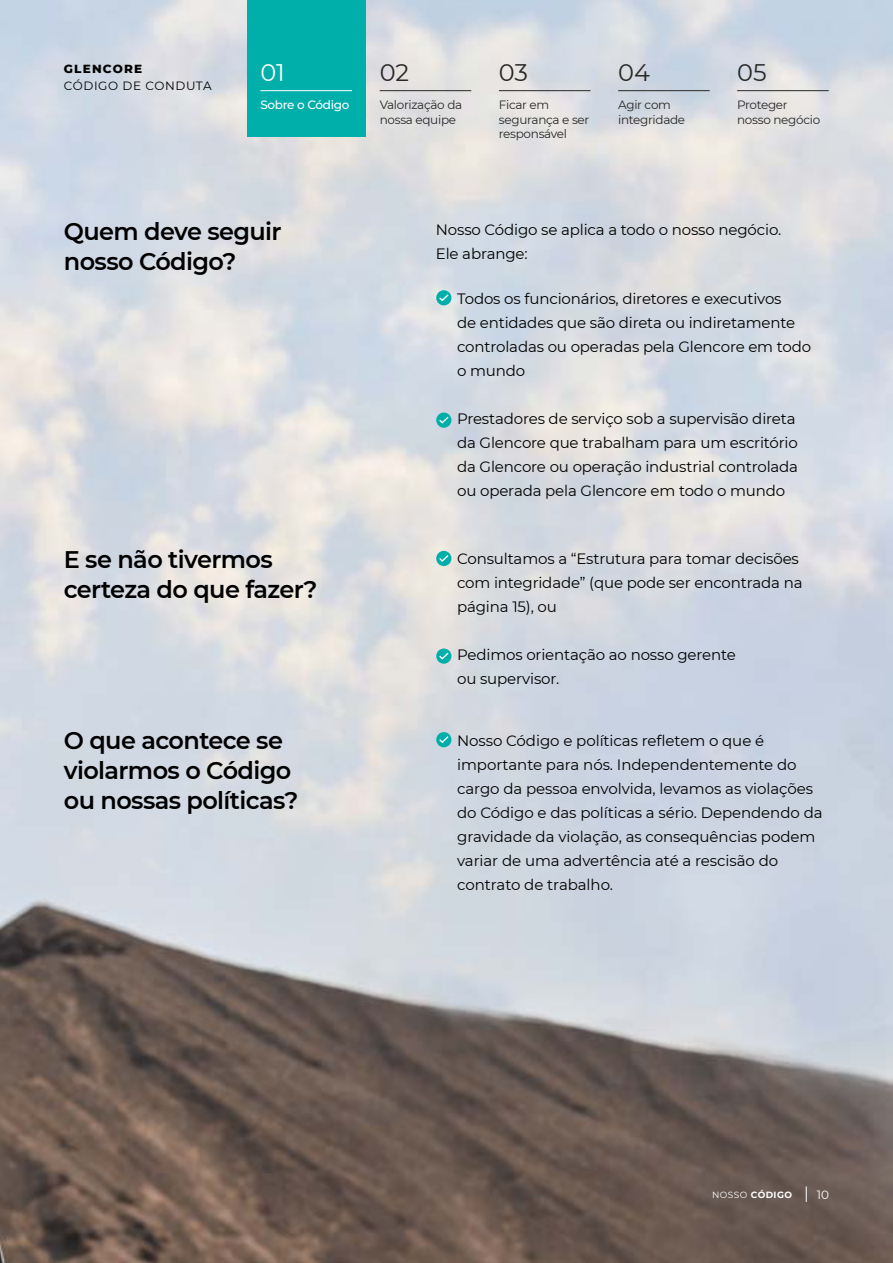
<style>
.page{position:relative;width:893px;height:1263px;background:#fff}
.page>*{position:absolute;margin:0;border:0;box-sizing:border-box;transform-origin:0 0}
.t1{font:600 24px/30px "Montserrat";letter-spacing:-.025em;color:#000}
.t2{font:24px "Montserrat";color:#282827}
.t3{font:24px "Montserrat";color:#fff}
.t4{font:15px/24px "Montserrat";letter-spacing:-.01em;color:#000}
.t5{font:12px/14.4px "Montserrat";letter-spacing:-.025em;color:#282827}
.t6{font:12px "Montserrat";letter-spacing:.05em;color:#000}
.t7{font:500 12px "Montserrat";letter-spacing:-.025em;color:#fff}
.t8{font:800 12px "Montserrat";letter-spacing:.1em;color:#000}
.t9{font:12px "Montserrat";color:#fff}
.t10{font:700 9px "Montserrat";letter-spacing:.05em;color:#fff}
.s1{font-weight:400}
</style>
<div class="page">
<img style="left:0;top:0;width:893px;height:1263px">
<div style="left:436px;top:551px;width:15px;height:15px;background:#00afaa;border-radius:50%"></div>
<svg style="left:438px;top:553px;width:12px;height:9px"></svg>
<svg style="left:436px;top:290px;width:15px;height:15px"></svg>
<svg style="left:438px;top:293px;width:12px;height:9px"></svg>
<svg style="left:436px;top:412px;width:15px;height:16px"></svg>
<svg style="left:438px;top:415px;width:12px;height:10px"></svg>
<svg style="left:436px;top:732px;width:15px;height:15px"></svg>
<svg style="left:438px;top:735px;width:12px;height:9px"></svg>
<svg style="left:436px;top:648px;width:15px;height:16px"></svg>
<svg style="left:438px;top:651px;width:12px;height:9px"></svg>
<hr style="left:737px;top:90px;width:92px;height:1px;background:#282827">
<hr style="left:618px;top:90px;width:92px;height:1px;background:#282827">
<hr style="left:499px;top:90px;width:91px;height:1px;background:#282827">
<hr style="left:380px;top:90px;width:91px;height:1px;background:#282827">
<div style="left:247px;top:0;width:119px;height:136px;background:#00afaa"></div>
<hr style="left:260px;top:90px;width:92px;height:1px;background:#fff">
<svg style="left:806px;top:1186px;width:1px;height:16px"></svg>
<p class="t8" style="left:64px;top:60px;width:80px">GLENCORE</p>
<p class="t6" style="left:64px;top:77px;width:149px">CÓDIGO DE CONDUTA</p>
<h1 class="t3" style="left:260px;top:56px;width:26px">01</h1>
<p class="t7" style="left:260px;top:97px;width:91px">Sobre o Código</p>
<h1 class="t2" style="left:380px;top:56px;width:31px">02</h1>
<p class="t5" style="left:380px;top:98px;width:84px">Valorização da nossa equipe</p>
<h1 class="t2" style="left:499px;top:56px;width:31px">03</h1>
<p class="t5" style="left:499px;top:98px;width:92px">Ficar em segurança e ser responsável</p>
<h1 class="t2" style="left:618px;top:56px;width:33px">04</h1>
<p class="t5" style="left:618px;top:98px;width:69px">Agir com integridade</p>
<h1 class="t2" style="left:737px;top:56px;width:31px">05</h1>
<p class="t5" style="left:737px;top:98px;width:85px">Proteger nosso negócio</p>
<h1 class="t1" style="left:64px;top:216px;width:219px">Quem deve seguir nosso Código?</h1>
<p class="t4" style="left:436px;top:217px;width:347px">Nosso Código se aplica a todo o nosso negócio.<br>Ele abrange:</p>
<p class="t4" style="left:457px;top:286px;width:356px">Todos os funcionários, diretores e executivos<br>de entidades que são direta ou indiretamente controladas ou operadas pela Glencore em todo o mundo</p>
<p class="t4" style="left:457px;top:406px;width:343px">Prestadores de serviço sob a supervisão direta da Glencore que trabalham para um escritório da Glencore ou operação industrial controlada ou operada pela Glencore em todo o mundo</p>
<h1 class="t1" style="left:64px;top:543px;width:255px">E se não tivermos certeza do que fazer?</h1>
<p class="t4" style="left:457px;top:546px;width:347px">Consultamos a “Estrutura para tomar decisões com integridade” (que pode ser encontrada na página 15), ou</p>
<p class="t4" style="left:457px;top:642px;width:280px">Pedimos orientação ao nosso gerente ou supervisor.</p>
<h1 class="t1" style="left:64px;top:724px;width:236px">O que acontece se violarmos o Código ou nossas políticas?</h1>
<p class="t4" style="left:457px;top:728px;width:367px">Nosso Código e políticas refletem o que é importante para nós. Independentemente do cargo da pessoa envolvida, levamos as violações do Código e das políticas a sério. Dependendo da gravidade da violação, as consequências podem variar de uma advertência até a rescisão do contrato de trabalho.</p>
<p class="t10" style="left:712px;top:1188px;width:81px"><span class="s1">NOSSO</span> CÓDIGO</p>
<p class="t9" style="left:817px;top:1186px;width:14px">10</p>
</div>
